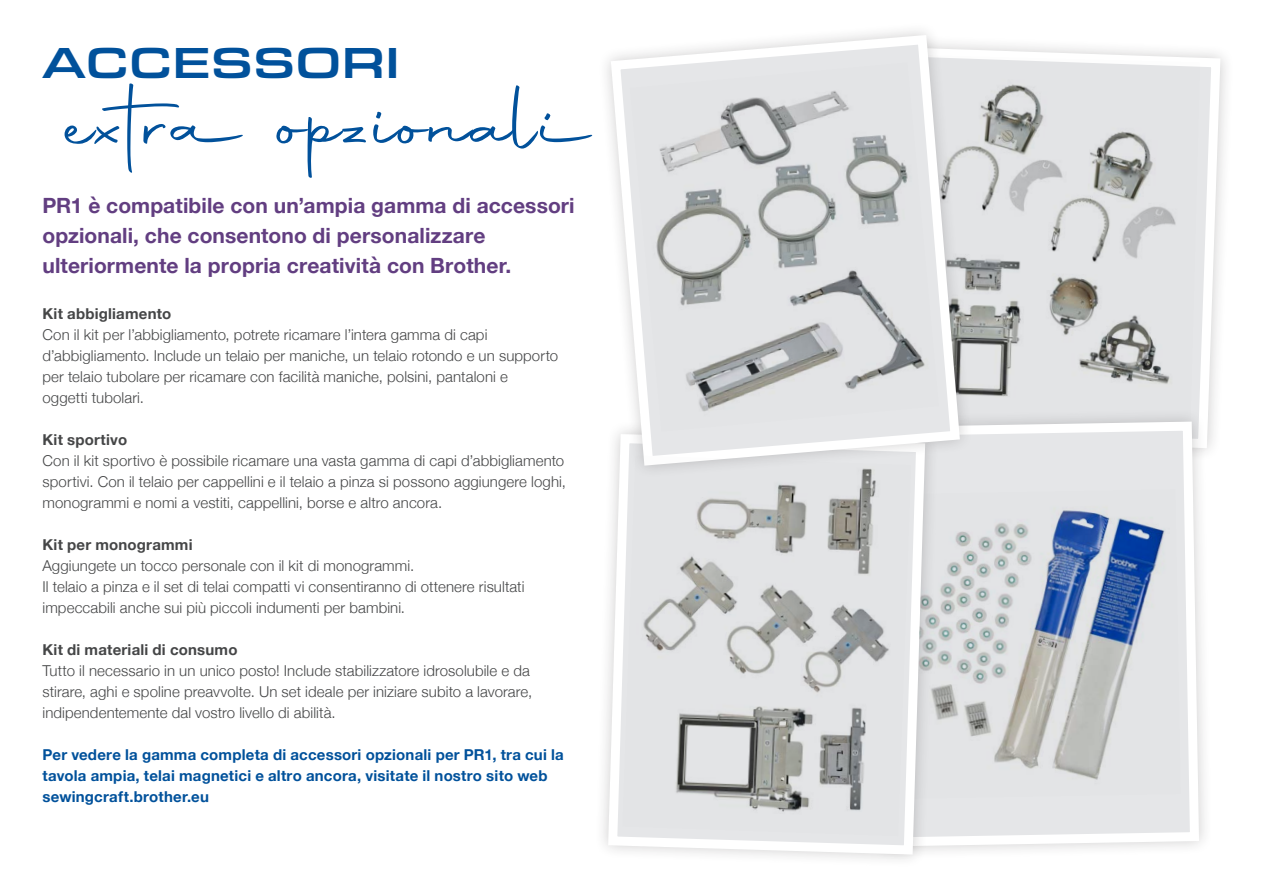
<style>
.page{position:relative;width:1263px;height:893px;background:#fff}
.page>*{position:absolute;margin:0;border:0;box-sizing:border-box;transform-origin:0 0}
.t1{font:96px "Autography";letter-spacing:.02em;color:#01519b}
.t2{font:500 45px "Eurostile Ext";letter-spacing:-.005em;color:#01519b}
.t3{font:700 21px/30px "Helvetica Neue";letter-spacing:.005em;color:#623e81}
.t4{font:300 15px/21px "Helvetica Neue";letter-spacing:.005em;color:#454647}
.t5{font:700 15px/21px "Helvetica Neue";letter-spacing:.015em;color:#01519b}
.t6{font:700 15px "Helvetica Neue";letter-spacing:.015em;color:#454647}
</style>
<div class="page">
<svg style="left:973px;top:44px;width:252px;height:387px"></svg>
<img style="left:973px;top:55px;width:227px;height:353px">
<div style="left:861px;top:408px;width:352px;height:452px;background:#231f20;opacity:.22"></div>
<svg style="left:939px;top:417px;width:264px;height:434px"></svg>
<img style="left:939px;top:489px;width:241px;height:310px">
<div style="left:594px;top:420px;width:345px;height:448px;background:#231f20;opacity:.22"></div>
<svg style="left:603px;top:479px;width:327px;height:380px"></svg>
<div style="left:597px;top:21px;width:376px;height:458px;background:#231f20;opacity:.22"></div>
<svg style="left:606px;top:30px;width:359px;height:440px"></svg>
<img style="left:630px;top:63px;width:309px;height:368px">
<img style="left:622px;top:456px;width:289px;height:380px">
<p class="t2" style="left:43px;top:31px;width:359px">ACCESSORI</p>
<p class="t1" style="left:69px;top:61px;width:526px">extra opzionali</p>
<p class="t3" style="left:43px;top:191px;width:534px">PR1 è compatibile con un’ampia gamma di accessori opzionali, che consentono di personalizzare ulteriormente la propria creatività con Brother.</p>
<p class="t6" style="left:43px;top:302px;width:130px">Kit abbigliamento</p>
<p class="t4" style="left:43px;top:323px;width:517px">Con il kit per l’abbigliamento, potrete ricamare l’intera gamma di capi d’abbigliamento. Include un telaio per maniche, un telaio rotondo e un supporto per telaio tubolare per ricamare con facilità maniche, polsini, pantaloni e<br>oggetti tubolari.</p>
<p class="t6" style="left:43px;top:428px;width:86px">Kit sportivo</p>
<p class="t4" style="left:43px;top:449px;width:525px;text-align:justify">Con il kit sportivo è possibile ricamare una vasta gamma di capi d’abbigliamento sportivi. Con il telaio per cappellini e il telaio a pinza si possono aggiungere loghi, monogrammi e nomi a vestiti, cappellini, borse e altro ancora.</p>
<p class="t6" style="left:43px;top:533px;width:152px">Kit per monogrammi</p>
<p class="t4" style="left:43px;top:554px;width:373px">Aggiungete un tocco personale con il kit di monogrammi.</p>
<p class="t4" style="left:43px;top:575px;width:483px">Il telaio a pinza e il set di telai compatti vi consentiranno di ottenere risultati impeccabili anche sui più piccoli indumenti per bambini.</p>
<p class="t6" style="left:43px;top:638px;width:196px">Kit di materiali di consumo</p>
<p class="t4" style="left:43px;top:659px;width:491px">Tutto il necessario in un unico posto! Include stabilizzatore idrosolubile e da stirare, aghi e spoline preavvolte. Un set ideale per iniziare subito a lavorare, indipendentemente dal vostro livello di abilità.</p>
<p class="t5" style="left:43px;top:745px;width:523px">Per vedere la gamma completa di accessori opzionali per PR1, tra cui la tavola ampia, telai magnetici e altro ancora, visitate il nostro sito web sewingcraft.brother.eu</p>
</div>
